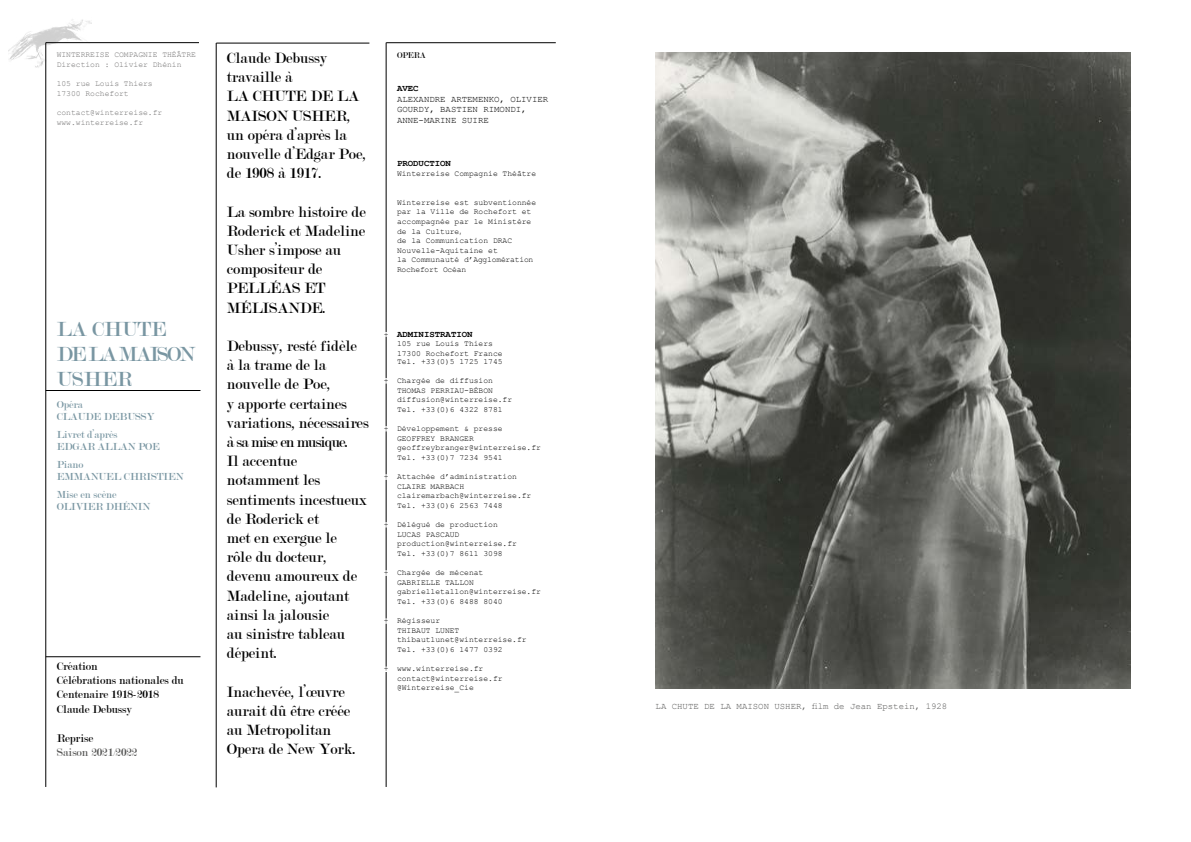
<style>
.page{position:relative;width:1191px;height:842px;background:#fff}
.page>*{position:absolute;margin:0;border:0;box-sizing:border-box;transform-origin:0 0}
.t1{font:22px/25px "Modern";color:#7996a2}
.t2{font:16px/19.2px "Modern";color:#000}
.t3{font:12px/14.4px "Modern";color:#000}
.t4{font:12px "Modern";color:#575756}
.t5{font:11px/12px "Modern";color:#7996a2}
.t6{font:9px/10.8px "Courier New";color:#000}
.t7{font:9px "Courier New";color:#575756}
.t8{font:700 9px "Courier New";color:#000}
.t9{font:9px "Modern";color:#000;scale:.95 1}
.t10{font:8px/9.6px "Courier New";color:#000}
.t11{font:8px/9.6px "Courier New";color:#706f6f}
</style>
<div class="page">
<img style="left:655px;top:52px;width:475px;height:637px">
<hr style="left:216px;top:43px;width:153px;height:1px;background:#000">
<hr style="left:386px;top:43px;width:170px;height:1px;background:#000">
<hr style="left:46px;top:390px;width:154px;height:1px;background:#000">
<hr style="left:46px;top:656px;width:154px;height:1px;background:#000">
<hr style="left:216px;top:43px;width:1px;height:744px;background:#000">
<hr style="left:46px;top:42px;width:153px;height:1px;background:#000">
<hr style="left:46px;top:43px;width:1px;height:744px;background:#000">
<hr style="left:386px;top:43px;width:1px;height:289px;background:#000">
<hr style="left:386px;top:337px;width:1px;height:41px;background:#000">
<hr style="left:386px;top:383px;width:1px;height:43px;background:#000">
<hr style="left:386px;top:431px;width:1px;height:43px;background:#000">
<hr style="left:386px;top:480px;width:1px;height:42px;background:#000">
<hr style="left:386px;top:527px;width:1px;height:43px;background:#000">
<hr style="left:386px;top:576px;width:1px;height:42px;background:#000">
<hr style="left:386px;top:624px;width:1px;height:42px;background:#000">
<hr style="left:386px;top:672px;width:1px;height:115px;background:#000">
<img style="left:9px;top:19px;width:82px;height:49px">
<p class="t11" style="left:57px;top:50px;width:141px">WINTERREISE COMPAGNIE THÉÂTRE<br>Direction : Olivier Dhénin</p>
<p class="t11" style="left:57px;top:79px;width:98px">105 rue Louis Thiers<br>17300 Rochefort</p>
<p class="t11" style="left:57px;top:108px;width:107px">contact@winterreise.fr www.winterreise.fr</p>
<h1 class="t1" style="left:57px;top:317px;width:139px">LA CHUTE<br>DE LA MAISON<br>USHER</h1>
<h3 class="t5" style="left:57px;top:398px;width:99px">Opéra<br>CLAUDE DEBUSSY</h3>
<h3 class="t5" style="left:57px;top:428px;width:105px">Livret d’après<br>EDGAR ALLAN POE</h3>
<h3 class="t5" style="left:57px;top:458px;width:128px">Piano<br>EMMANUEL CHRISTIEN</h3>
<h3 class="t5" style="left:57px;top:488px;width:95px">Mise en scène<br>OLIVIER DHÉNIN</h3>
<h3 class="t3" style="left:57px;top:659px;width:129px">Création<br>Célébrations nationales du<br>Centenaire 1918-2018<br>Claude Debussy</h3>
<h3 class="t3" style="left:57px;top:731px;width:38px">Reprise</h3>
<h3 class="t4" style="left:57px;top:746px;width:82px">Saison 2021/2022</h3>
<h2 class="t2" style="left:227px;top:49px;width:141px">Claude Debussy travaille à<br>LA CHUTE DE LA<br>MAISON USHER, un opéra d’après la nouvelle d’Edgar Poe, de 1908 à 1917.</h2>
<h2 class="t2" style="left:227px;top:202px;width:140px">La sombre histoire de<br>Roderick et Madeline<br>Usher s’impose au compositeur de<br>PELLÉAS ET<br>MÉLISANDE.</h2>
<p class="t2" style="left:227px;top:337px;width:143px">Debussy, resté fidèle<br>à la trame de la nouvelle de Poe,<br>y apporte certaines variations, nécessaires à sa mise en musique.<br>Il accentue notamment les sentiments incestueux de Roderick et<br>met en exergue le<br>rôle du docteur, devenu amoureux de<br>Madeline, ajoutant ainsi la jalousie<br>au sinistre tableau dépeint.</p>
<h2 class="t2" style="left:227px;top:682px;width:131px">Inachevée, l’œuvre aurait dû être créée au Metropolitan<br>Opera de New York.</h2>
<p class="t9" style="left:397px;top:51px;width:32px">OPERA</p>
<p class="t8" style="left:397px;top:83px;width:23px">AVEC</p>
<p class="t6" style="left:397px;top:94px;width:153px">ALEXANDRE ARTEMENKO, OLIVIER<br>GOURDY, BASTIEN RIMONDI,<br>ANNE-MARINE SUIRE</p>
<p class="t8" style="left:397px;top:159px;width:56px">PRODUCTION</p>
<p class="t10" style="left:397px;top:169px;width:141px">Winterreise Compagnie Théâtre</p>
<p class="t10" style="left:397px;top:198px;width:141px">Winterreise est subventionnée par la Ville de Rochefort et accompagnée par le Ministère de la Culture,<br>de la Communication DRAC<br>Nouvelle-Aquitaine et<br>la Communauté d’Agglomération<br>Rochefort Océan</p>
<p class="t10" style="left:384px;top:330px;width:6px">+</p>
<p class="t10" style="left:384px;top:376px;width:6px">+</p>
<p class="t10" style="left:384px;top:424px;width:6px">+</p>
<p class="t10" style="left:384px;top:472px;width:6px">+</p>
<p class="t10" style="left:384px;top:520px;width:6px">+</p>
<p class="t10" style="left:384px;top:568px;width:6px">+</p>
<p class="t10" style="left:384px;top:616px;width:6px">+</p>
<p class="t10" style="left:384px;top:664px;width:6px">+</p>
<p class="t8" style="left:397px;top:329px;width:77px">ADMINISTRATION</p>
<p class="t10" style="left:397px;top:339px;width:107px">105 rue Louis Thiers<br>17300 Rochefort France</p>
<p class="t10" style="left:397px;top:357px;width:107px">Tel. +33(0)5 1725 1745</p>
<p class="t10" style="left:397px;top:376px;width:117px">Chargée de diffusion<br>THOMAS PERRIAU-BÉBON diffusion@winterreise.fr<br>Tel. +33(0)6 4322 8781</p>
<p class="t10" style="left:397px;top:424px;width:145px">Développement &amp; presse<br>GEOFFREY BRANGER geoffreybranger@winterreise.fr<br>Tel. +33(0)7 7234 9541</p>
<p class="t10" style="left:397px;top:472px;width:136px">Attachée d’administration<br>CLAIRE MARBACH clairemarbach@winterreise.fr<br>Tel. +33(0)6 2563 7448</p>
<p class="t10" style="left:397px;top:520px;width:121px">Délégué de production<br>LUCAS PASCAUD production@winterreise.fr<br>Tel. +33(0)7 8611 3098</p>
<p class="t10" style="left:397px;top:568px;width:145px">Chargée de mécenat<br>GABRIELLE TALLON gabrielletallon@winterreise.fr<br>Tel. +33(0)6 8488 8040</p>
<p class="t10" style="left:397px;top:616px;width:131px">Régisseur<br>THIBAUT LUNET thibautlunet@winterreise.fr<br>Tel. +33(0)6 1477 0392</p>
<p class="t10" style="left:397px;top:664px;width:107px">www.winterreise.fr contact@winterreise.fr @Winterreise_Cie</p>
<p class="t7" style="left:655px;top:701px;width:293px">LA CHUTE DE LA MAISON USHER, film de Jean Epstein, 1928</p>
</div>
